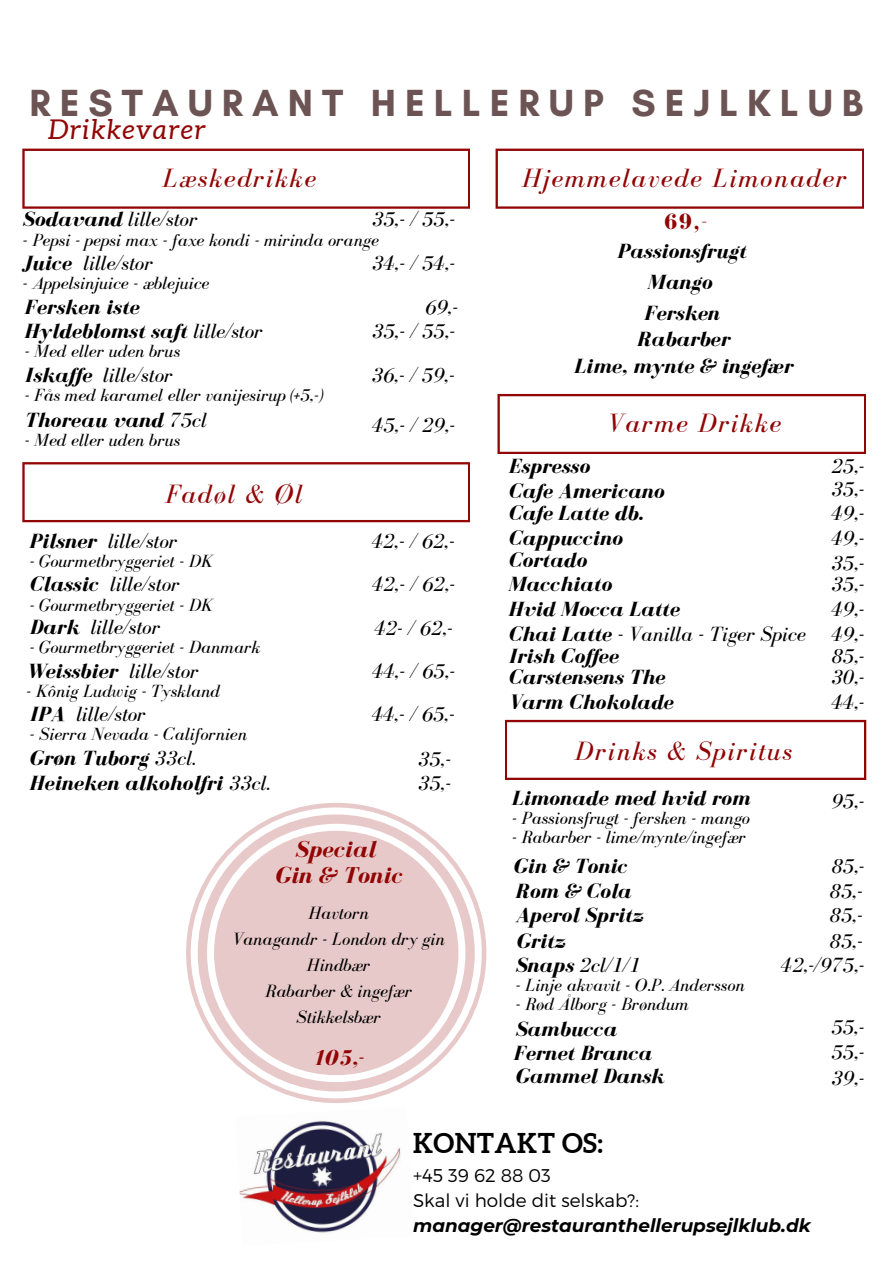
<style>
.page{position:relative;width:893px;height:1264px;background:#fff}
.page>*{position:absolute;margin:0;border:0;box-sizing:border-box;transform-origin:0 0}
.t1{font:700 38.55px "Glacial Indifference";letter-spacing:.235em;color:#6d5454}
.t2{font:700 27.3px "Aleo";letter-spacing:.015em;color:#000}
.t3{font:italic 27.15px "Bodoni FLF";letter-spacing:.06em;color:#920505}
.t4{font:italic 27.15px "Aleo";letter-spacing:.06em;color:#920505}
.t5{font:italic 700 23.7px/25.8px "Bodoni FLF";color:#920505;text-align:center}
.t6{font:700 22.8px "Bodoni FLF";color:#920505}
.t7{font:italic 700 22.35px "Bodoni FLF";color:#920505}
.t8{font:italic 700 21.15px/26.2px "Bodoni FLF";color:#000}
.t9{font:italic 21.15px/43.3px "Bodoni FLF";color:#000}
.t10{font:italic 700 18.45px "Montserrat";color:#000}
.t11{font:300 18.45px/24.8px "Montserrat";color:#000}
.t12{font:italic 18.3px/25.8px "Bodoni FLF";color:#000;text-align:center}
.t13{font:italic 18.15px "Bodoni FLF";color:#000}
.s1{font-weight:700}
.s2{font-weight:400}
</style>
<div class="page">
<svg style="left:22px;top:149px;width:448px;height:60px"></svg>
<svg style="left:497px;top:394px;width:369px;height:60px"></svg>
<svg style="left:495px;top:149px;width:369px;height:60px"></svg>
<svg style="left:22px;top:462px;width:448px;height:60px"></svg>
<svg style="left:505px;top:720px;width:361px;height:60px"></svg>
<svg style="left:186px;top:803px;width:300px;height:300px"></svg>
<svg style="left:198px;top:814px;width:276px;height:277px"></svg>
<div style="left:214px;top:830px;width:244px;height:245px;background:#e8c9c9;border-radius:50%"></div>
<img style="left:239px;top:1120px;width:162px;height:113px">
<h1 class="t1" style="left:29px;top:80px;width:835px">RESTAURANT HELLERUP SEJLKLUB</h1>
<p class="t4" style="left:49px;top:114px;width:158px">Drikkevarer</p>
<p class="t3" style="left:162px;top:163px;width:155px">Læskedrikke</p>
<p class="t3" style="left:522px;top:163px;width:326px">Hjemmelavede Limonader</p>
<p class="t9" style="left:23px;top:198px;width:176px"><span class="s1">Sodavand</span> lille/stor</p>
<p class="t13" style="left:23px;top:230px;width:358px">- Pepsi - pepsi max - faxe kondi - mirinda orange</p>
<p class="t9" style="left:23px;top:241px;width:132px"><span class="s1">Juice</span> lille/stor</p>
<p class="t13" style="left:23px;top:273px;width:188px">- Appelsinjuice - æblejuice</p>
<p class="t8" style="left:24px;top:318px;width:240px">Hyldeblomst saft <span class="s2">lille/stor</span></p>
<p class="t13" style="left:24px;top:341px;width:157px">- Med eller uden brus</p>
<p class="t9" style="left:372px;top:197px;width:85px">35,- / 55,-<br>34,- / 54,-</p>
<p class="t8" style="left:24px;top:293px;width:116px">Fersken iste</p>
<p class="t9" style="left:425px;top:285px;width:35px">69,-</p>
<p class="t9" style="left:371px;top:309px;width:85px">35,- / 55,-<br>36,- / 59,-</p>
<p class="t9" style="left:372px;top:403px;width:85px">45,- / 29,-</p>
<p class="t9" style="left:25px;top:353px;width:150px"><span class="s1">Iskaf e</span> lille/stor</p>
<p class="t13" style="left:25px;top:385px;width:301px">- Fås med karamel eller vanijesirup (+5,-)</p>
<p class="t8" style="left:25px;top:407px;width:184px">Thoreau vand <span class="s2">75cl</span></p>
<p class="t13" style="left:25px;top:430px;width:157px">- Med eller uden brus</p>
<p class="t3" style="left:165px;top:479px;width:138px">Fadøl &amp; Øl</p>
<p class="t9" style="left:30px;top:519px;width:149px"><span class="s1">Pilsner</span> lille/stor</p>
<p class="t13" style="left:30px;top:551px;width:185px">- Gourmetbryggeriet - DK</p>
<p class="t9" style="left:30px;top:562px;width:152px"><span class="s1">Classic</span> lille/stor</p>
<p class="t13" style="left:30px;top:594px;width:185px">- Gourmetbryggeriet - DK</p>
<p class="t9" style="left:30px;top:605px;width:132px"><span class="s1">Dark</span> lille/stor</p>
<p class="t13" style="left:30px;top:637px;width:232px">- Gourmetbryggeriet - Danmark</p>
<p class="t9" style="left:26px;top:648px;width:174px"><span class="s1">Weissbier</span> lille/stor</p>
<p class="t13" style="left:26px;top:681px;width:195px">- Kônig Ludwig - Tyskland</p>
<p class="t9" style="left:30px;top:692px;width:118px"><span class="s1">IPA</span> lille/stor</p>
<p class="t13" style="left:30px;top:724px;width:219px">- Sierra Nevada - Californien</p>
<p class="t9" style="left:371px;top:519px;width:85px;text-align:justify">42,- / 62,- 42,- / 62,- 42- / 62,- 44,- / 65,- 44,- / 65,-</p>
<p class="t8" style="left:30px;top:744px;width:242px;line-height:25.7px">Grøn Tuborg <span class="s2">33cl.<br></span>Heineken alkoholfri <span class="s2">33cl.</span></p>
<p class="t9" style="left:417px;top:746px;width:35px;line-height:24.6px">35,-<br>35,-</p>
<p class="t5" style="left:275px;top:836px;width:129px">Special<br>Gin &amp; Tonic</p>
<p class="t12" style="left:232px;top:900px;width:214px">Havtorn<br>Vanagandr - London dry gin<br>Hindbær<br>Rabarber &amp; ingefær<br>Stikkelsbær</p>
<p class="t7" style="left:313px;top:1046px;width:53px">105,-</p>
<p class="t6" style="left:664px;top:209px;width:45px">69,-</p>
<p class="t8" style="left:617px;top:237px;width:130px">Passionsfrugt</p>
<p class="t8" style="left:647px;top:269px;width:66px">Mango</p>
<p class="t8" style="left:574px;top:300px;width:220px;text-align:center">Fersken<br>Rabarber<br>Lime, mynte &amp; ingefær</p>
<p class="t3" style="left:607px;top:409px;width:175px">Varme Drikke</p>
<p class="t9" style="left:831px;top:455px;width:35px;line-height:22.5px">25,-<br>35,-</p>
<p class="t9" style="left:831px;top:501px;width:35px;line-height:24.8px;text-align:justify">49,- 49,- 35,-</p>
<p class="t9" style="left:831px;top:572px;width:35px;line-height:24.6px;text-align:justify">35,- 49,- 49,-</p>
<p class="t9" style="left:831px;top:664px;width:35px;line-height:24.6px">30,-<br>44,-</p>
<p class="t8" style="left:508px;top:454px;width:157px;line-height:24.6px">Espresso<br>Cafe Americano</p>
<p class="t8" style="left:508px;top:501px;width:137px;line-height:24.6px">Cafe Latte db.<br>Cappuccino</p>
<p class="t8" style="left:508px;top:546px;width:80px">Cortado</p>
<p class="t8" style="left:508px;top:596px;width:173px">Hvid Mocca Latte</p>
<p class="t8" style="left:508px;top:571px;width:105px">Macchiato</p>
<p class="t8" style="left:508px;top:612px;width:299px;line-height:43.5px">Chai Latte <span class="s2">- Vanilla - Tiger Spice<br></span>Carstensens The</p>
<p class="t8" style="left:508px;top:688px;width:167px">Varm Chokolade</p>
<p class="t8" style="left:508px;top:643px;width:112px">Irish Cof ee</p>
<p class="t9" style="left:831px;top:634px;width:35px">85,-</p>
<p class="t3" style="left:575px;top:736px;width:219px">Drinks &amp; Spiritus</p>
<p class="t8" style="left:511px;top:784px;width:240px">Limonade med hvid rom</p>
<p class="t13" style="left:511px;top:808px;width:240px">- Passionsfrugt - fersken - mango</p>
<p class="t13" style="left:511px;top:827px;width:236px">- Rabarber - lime/mynte/ingefær</p>
<p class="t9" style="left:831px;top:779px;width:35px">95,-</p>
<p class="t8" style="left:513px;top:852px;width:115px">Gin &amp; Tonic</p>
<p class="t9" style="left:831px;top:844px;width:35px">85,-</p>
<p class="t8" style="left:515px;top:877px;width:117px">Rom &amp; Cola</p>
<p class="t9" style="left:829px;top:869px;width:35px">85,-</p>
<p class="t8" style="left:515px;top:902px;width:129px">Aperol Spritz</p>
<p class="t9" style="left:829px;top:893px;width:35px">85,-</p>
<p class="t8" style="left:516px;top:928px;width:50px">Gritz</p>
<p class="t9" style="left:829px;top:919px;width:35px">85,-</p>
<p class="t9" style="left:515px;top:943px;width:126px"><span class="s1">Snaps</span> 2cl/1/1</p>
<p class="t13" style="left:515px;top:975px;width:231px">- Linje akvavit - O.P. Andersson</p>
<p class="t13" style="left:515px;top:994px;width:175px">- Rød Ålborg - Brøndum</p>
<p class="t8" style="left:515px;top:1015px;width:103px">Sambucca</p>
<p class="t8" style="left:513px;top:1041px;width:152px;line-height:23.2px">Fernet Branca<br>Gammel Dansk</p>
<p class="t9" style="left:780px;top:943px;width:85px">42,-/975,-</p>
<p class="t9" style="left:831px;top:1005px;width:35px">55,-</p>
<p class="t9" style="left:831px;top:1055px;width:35px">39,-</p>
<p class="t9" style="left:831px;top:1030px;width:35px">55,-</p>
<p class="t2" style="left:413px;top:1127px;width:191px">KONTAKT OS:</p>
<p class="t11" style="left:413px;top:1162px;width:227px">+45 39 62 88 03<br>Skal vi holde dit selskab?:</p>
<p class="t10" style="left:413px;top:1213px;width:399px">manager@restauranthellerupsejlklub.dk</p>
</div>
